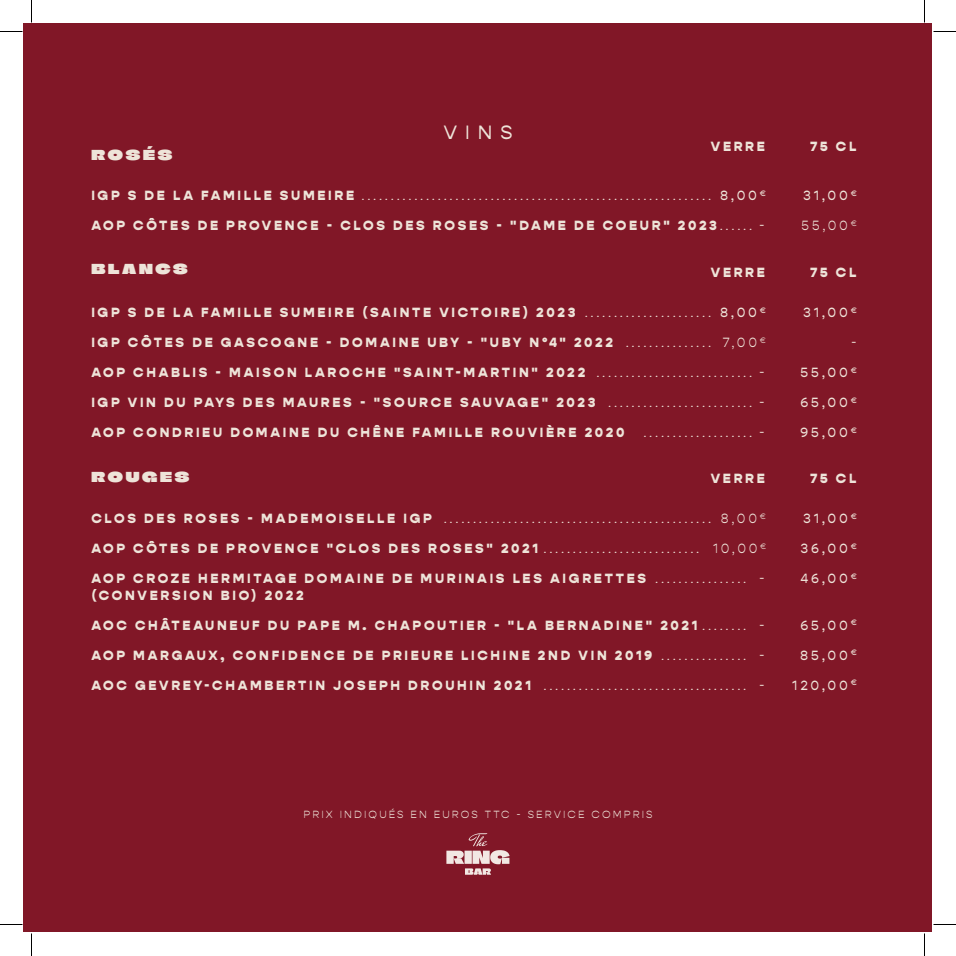
<style>
.page{position:relative;width:956px;height:956px;background:#fff}
.page>*{position:absolute;margin:0;border:0;box-sizing:border-box;transform-origin:0 0}
.t1{font:19.5px "Gopher";color:#eee4d9}
.t2{font:900 13.5px "Gopher";letter-spacing:.2em;color:#eee4d9}
.t3{font:300 13.5px "Gopher";color:#eee4d9}
.t4{font:13.5px "Gopher";letter-spacing:.2em;color:#eee4d9}
.t5{font:13.5px "Climate Crisis";letter-spacing:.2em;color:#eee4d9}
.t6{font:300 10.5px "Gopher";letter-spacing:.2em;color:#eee4d9}
.s1{font-weight:900}
.s2{font-weight:400}
.s3{font-weight:300}
</style>
<div class="page">
<div style="left:24px;top:24px;width:908px;height:908px;background:#811727"></div>
<svg style="left:446px;top:833px;width:64px;height:42px"></svg>
<svg style="left:0;top:31px;width:22px;height:1px"></svg>
<svg style="left:933px;top:31px;width:23px;height:1px"></svg>
<svg style="left:0;top:924px;width:22px;height:1px"></svg>
<svg style="left:933px;top:924px;width:23px;height:1px"></svg>
<svg style="left:31px;top:0;width:1px;height:23px"></svg>
<svg style="left:31px;top:933px;width:1px;height:23px"></svg>
<svg style="left:924px;top:0;width:1px;height:23px"></svg>
<svg style="left:924px;top:933px;width:1px;height:23px"></svg>
<p class="t5" style="left:91px;top:142px;width:82px">ROSÉS</p>
<h1 class="t1" style="left:443px;top:121px;width:71px">VINS</h1>
<p class="t2" style="left:711px;top:138px;width:56px">VERRE</p>
<p class="t2" style="left:810px;top:138px;width:48px">75 CL</p>
<p class="t3" style="left:91px;top:188px;width:676px"><span class="s1">IGP S DE LA FAMILLE SUMEIRE</span> ............................................................ <span class="s2">8,00</span> <sup>€</sup></p>
<p class="t4" style="left:803px;top:188px;width:55px">31,00 <sup>€</sup></p>
<p class="t2" style="left:91px;top:217px;width:675px">AOP CÔTES DE PROVENCE - CLOS DES ROSES - "DAME DE COEUR" 2023<span class="s3">...... -</span></p>
<p class="t3" style="left:801px;top:218px;width:57px">55,00 <sup>€</sup></p>
<p class="t5" style="left:91px;top:257px;width:98px">BLANCS</p>
<p class="t2" style="left:711px;top:264px;width:56px">VERRE</p>
<p class="t2" style="left:810px;top:264px;width:48px">75 CL</p>
<p class="t2" style="left:91px;top:304px;width:676px">IGP S DE LA FAMILLE SUMEIRE (SAINTE VICTOIRE) 2023 <span class="s3">......................</span> <span class="s2">8,00</span> <sup>€</sup></p>
<p class="t4" style="left:803px;top:305px;width:55px">31,00 <sup>€</sup></p>
<p class="t2" style="left:91px;top:334px;width:676px">IGP CÔTES DE GASCOGNE - DOMAINE UBY - "UBY N°4" 2022 <span class="s3">............... 7,00</span> <sup>€</sup></p>
<p class="t3" style="left:851px;top:335px;width:7px">-</p>
<p class="t2" style="left:91px;top:364px;width:675px">AOP CHABLIS - MAISON LAROCHE "SAINT-MARTIN" 2022 <span class="s3">........................... -</span></p>
<p class="t4" style="left:800px;top:365px;width:58px">55,00 <sup>€</sup></p>
<p class="t2" style="left:91px;top:394px;width:675px">IGP VIN DU PAYS DES MAURES - "SOURCE SAUVAGE" 2023 <span class="s3">......................... -</span></p>
<p class="t4" style="left:800px;top:395px;width:58px">65,00 <sup>€</sup></p>
<p class="t2" style="left:91px;top:424px;width:535px">AOP CONDRIEU DOMAINE DU CHÊNE FAMILLE ROUVIÈRE 2020</p>
<p class="t3" style="left:643px;top:425px;width:123px">................... -</p>
<p class="t4" style="left:801px;top:425px;width:58px">95,00 <sup>€</sup></p>
<p class="t5" style="left:91px;top:464px;width:100px">ROUGES</p>
<p class="t2" style="left:711px;top:470px;width:56px">VERRE</p>
<p class="t2" style="left:810px;top:470px;width:48px">75 CL</p>
<p class="t3" style="left:91px;top:511px;width:676px"><span class="s1">CLOS DES ROSES - MADEMOISELLE IGP</span> .............................................. 8,00 <sup>€</sup></p>
<p class="t4" style="left:803px;top:511px;width:55px">31,00 <sup>€</sup></p>
<p class="t2" style="left:91px;top:540px;width:676px">AOP CÔTES DE PROVENCE "CLOS DES ROSES" 2021 <span class="s3">........................... 10,00</span><sup>€</sup></p>
<p class="t4" style="left:801px;top:541px;width:58px">36,00 <sup>€</sup></p>
<p class="t2" style="left:91px;top:570px;width:675px">AOP CROZE HERMITAGE DOMAINE DE MURINAIS LES AIGRETTES <span class="s3">................ -</span></p>
<p class="t4" style="left:800px;top:571px;width:58px">46,00 <sup>€</sup></p>
<p class="t2" style="left:91px;top:587px;width:214px">(CONVERSION BIO) 2022</p>
<p class="t2" style="left:91px;top:617px;width:675px">AOC CHÂTEAUNEUF DU PAPE M. CHAPOUTIER - "LA BERNADINE" 2021 <span class="s3">........ -</span></p>
<p class="t4" style="left:800px;top:617px;width:58px">65,00 <sup>€</sup></p>
<p class="t2" style="left:91px;top:647px;width:675px">AOP MARGAUX, CONFIDENCE DE PRIEURE LICHINE 2ND VIN 2019 <span class="s3">............... -</span></p>
<p class="t4" style="left:800px;top:647px;width:58px">85,00 <sup>€</sup></p>
<p class="t2" style="left:91px;top:677px;width:675px">AOC GEVREY-CHAMBERTIN JOSEPH DROUHIN 2021 <span class="s3">................................... -</span></p>
<p class="t4" style="left:792px;top:677px;width:66px">120,00 <sup>€</sup></p>
<p class="t6" style="left:303px;top:808px;width:351px">PRIX INDIQUÉS EN EUROS TTC - SERVICE COMPRIS</p>
</div>
